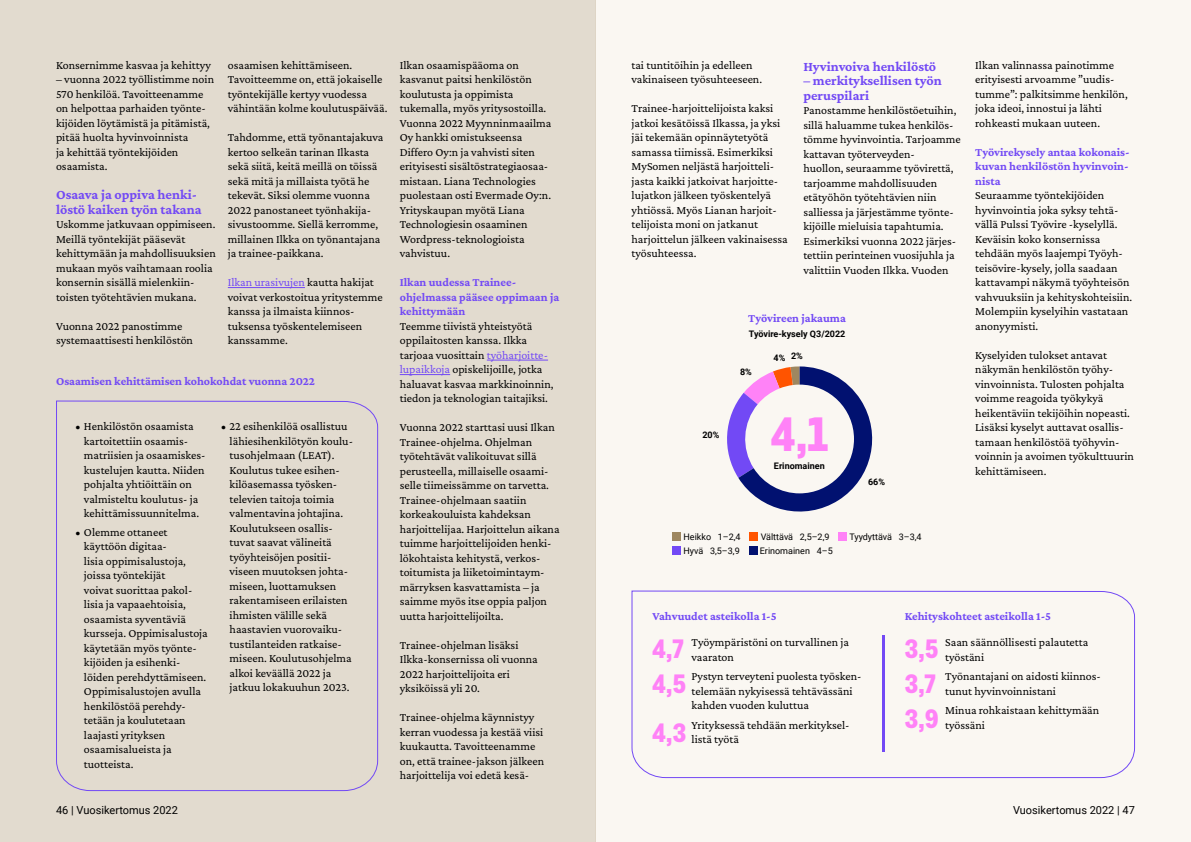
<style>
.page{position:relative;width:1191px;height:842px;background:#fff}
.page>*{position:absolute;margin:0;border:0;box-sizing:border-box;transform-origin:0 0}
._1__otsikko{font:700 48px "Grtsk Zetta";color:#ff82f7}
._1__otsikko-2{font:700 26.5px "Grtsk Zetta";color:#ff82f7}
.Otsikko_tekstissä{font:700 14px/14.5px "Crimson Pro";color:#7249f5}
.leipateksti{font:12px/14.5px "Crimson Pro";color:#000}
.leipateksti_pienet_v{font:12px/14.5px "Crimson Pro";color:#000}
.Otsikko_tekstissä-2{font:700 12px/14.5px "Crimson Pro";color:#7249f5}
.t1{font:11px "Roboto";color:#000}
.Taulukkoteksti{font:9px "Roboto";color:#000}
.Taulukkoteksti-2{font:700 9px "Roboto";color:#000}
.s1{color:#7249f5}
</style>
<div class="page">
<div style="left:595px;top:0;width:596px;height:842px;background:#faf7f2"></div>
<div style="left:0;top:0;width:595px;height:842px;background:#e2dbcf"></div>
<hr style="left:228px;top:287px;width:77px;height:1px;background:#7249f5">
<hr style="left:487px;top:360px;width:61px;height:1px;background:#7249f5">
<hr style="left:400px;top:374px;width:50px;height:1px;background:#7249f5">
<svg style="left:56px;top:400px;width:322px;height:391px"></svg>
<svg style="left:631px;top:590px;width:504px;height:188px"></svg>
<hr style="left:882px;top:635px;width:2px;height:117px;background:#7249f5">
<svg style="left:727px;top:366px;width:146px;height:146px"></svg>
<div style="left:749px;top:546px;width:9px;height:9px;background:#011170"></div>
<div style="left:672px;top:546px;width:9px;height:9px;background:#7249f5"></div>
<div style="left:838px;top:532px;width:9px;height:9px;background:#ff82f7"></div>
<div style="left:749px;top:532px;width:9px;height:9px;background:#ff5400"></div>
<div style="left:672px;top:532px;width:9px;height:9px;background:#9e8760"></div>
<p class="leipateksti" style="left:56px;top:58px;width:156px">Konsernimme kasvaa ja kehittyy</p>
<p class="leipateksti" style="left:56px;top:72px;width:160px">– vuonna 2022 työllistimme noin<br>570 henkilöä. Tavoitteenamme on helpottaa parhaiden työnte&shy;kijöiden löytämistä ja pitämistä, pitää huolta hyvinvoinnista<br>ja kehittää työntekijöiden osaamista.</p>
<p class="Otsikko_tekstissä" style="left:56px;top:187px;width:147px">Osaava ja oppiva henki&shy;löstö kaiken työn takana</p>
<p class="leipateksti" style="left:56px;top:217px;width:161px">Uskomme jatkuvaan oppimiseen.<br>Meillä työntekijät pääsevät kehittymään ja mahdollisuuksien mukaan myös vaihtamaan roolia konsernin sisällä mielenkiin&shy;toisten työtehtävien mukana.</p>
<p class="leipateksti" style="left:56px;top:319px;width:139px">Vuonna 2022 panostimme systemaattisesti henkilöstön</p>
<p class="leipateksti" style="left:228px;top:58px;width:161px">osaamisen kehittämiseen.<br>Tavoitteemme on, että jokaiselle työntekijälle kertyy vuodessa vähintään kolme koulutuspäivää.</p>
<p class="leipateksti" style="left:228px;top:130px;width:157px">Tahdomme, että työnantajakuva kertoo selkeän tarinan Ilkasta sekä siitä, keitä meillä on töissä sekä mitä ja millaista työtä he tekevät. Siksi olemme vuonna<br>2022 panostaneet työnhakija&shy;sivustoomme. Siellä kerromme, millainen Ilkka on työnantajana ja trainee-paikkana.</p>
<p class="leipateksti" style="left:228px;top:275px;width:156px"><span class="s1">Ilkan urasivujen</span> kautta hakijat voivat verkostoitua yritystemme kanssa ja ilmaista kiinnos&shy;tuksensa työskentelemiseen kanssamme.</p>
<p class="Otsikko_tekstissä-2" style="left:56px;top:374px;width:260px">Osaamisen kehittämisen kohokohdat vuonna 2022</p>
<p class="leipateksti" style="left:84px;top:419px;width:123px;text-indent:-9px">• Henkilöstön osaamista kartoitettiin osaamis&shy;matriisien ja osaamiskes&shy;kustelujen kautta. Niiden pohjalta yhtiöittäin on valmisteltu koulutus- ja kehittämissuunnitelma.</p>
<p class="leipateksti" style="left:84px;top:524px;width:125px;text-indent:-9px">• Olemme ottaneet käyttöön digitaa-<br>lisia oppimisalustoja, joissa työntekijät<br>voivat suorittaa pakol&shy;lisia ja vapaaehtoisia, osaamista syventäviä kursseja. Oppimisalustoja käytetään myös työnte&shy;kijöiden ja esihenki&shy;löiden perehdyttämiseen.<br>Oppimisalustojen avulla henkilöstöä perehdy&shy;tetään ja koulutetaan laajasti yrityksen osaamisalueista ja tuotteista.</p>
<p class="leipateksti" style="left:230px;top:419px;width:125px;text-indent:-9px">• 22 esihenkilöä osallistuu lähiesihenkilötyön koulu&shy;tusohjelmaan (LEAT).<br>Koulutus tukee esihen&shy;kilöasemassa työsken&shy;televien taitoja toimia valmentavina johtajina.<br>Koulutukseen osallis&shy;tuvat saavat välineitä työyhteisöjen positii&shy;viseen muutoksen johta&shy;miseen, luottamuksen rakentamiseen erilaisten ihmisten välille sekä haastavien vuorovaiku&shy;tustilanteiden ratkaise&shy;miseen. Koulutusohjelma alkoi keväällä 2022 ja jatkuu lokakuuhun 2023.</p>
<p class="leipateksti" style="left:400px;top:58px;width:153px">Ilkan osaamispääoma on kasvanut paitsi henkilöstön koulutusta ja oppimista tukemalla, myös yritysostoilla.<br>Vuonna 2022 Myynninmaailma<br>Oy hankki omistukseensa<br>Differo Oy:n ja vahvisti siten erityisesti sisältöstrategiaosaa&shy;mistaan. Liana Technologies puolestaan osti Evermade Oy:n.<br>Yrityskaupan myötä Liana<br>Technologiesin osaaminen<br>Wordpress-teknologioista vahvistuu.</p>
<p class="Otsikko_tekstissä-2" style="left:400px;top:275px;width:161px">Ilkan uudessa Trainee&shy;ohjelmassa pääsee oppimaan ja kehittymään</p>
<p class="leipateksti" style="left:400px;top:319px;width:155px">Teemme tiivistä yhteistyötä oppilaitosten kanssa. Ilkka tarjoaa vuosittain <span class="s1">työharjoitte&shy;lupaikkoja</span> opiskelijoille, jotka haluavat kasvaa markkinoinnin, tiedon ja teknologian taitajiksi.</p>
<p class="leipateksti" style="left:400px;top:420px;width:161px">Vuonna 2022 starttasi uusi Ilkan<br>Trainee-ohjelma. Ohjelman työtehtävät valikoituvat sillä perusteella, millaiselle osaami&shy;selle tiimeissämme on tarvetta.<br>Trainee-ohjelmaan saatiin korkeakouluista kahdeksan harjoittelijaa. Harjoittelun aikana tuimme harjoittelijoiden henki&shy;lökohtaista kehitystä, verkos&shy;toitumista ja liiketoimintaym&shy;märryksen kasvattamista – ja saimme myös itse oppia paljon uutta harjoittelijoilta.</p>
<p class="leipateksti" style="left:400px;top:638px;width:140px">Trainee-ohjelman lisäksi<br>Ilkka-konsernissa oli vuonna<br>2022 harjoittelijoita eri yksiköissä yli 20.</p>
<p class="leipateksti" style="left:400px;top:710px;width:146px">Trainee-ohjelma käynnistyy kerran vuodessa ja kestää viisi kuukautta. Tavoitteenamme on, että trainee-jakson jälkeen harjoittelija voi edetä kesä-</p>
<p class="leipateksti" style="left:631px;top:58px;width:132px">tai tuntitöihin ja edelleen vakinaiseen työsuhteeseen.</p>
<p class="leipateksti" style="left:631px;top:101px;width:158px">Trainee-harjoittelijoista kaksi jatkoi kesätöissä Ilkassa, ja yksi jäi tekemään opinnäytetyötä samassa tiimissä. Esimerkiksi<br>MySomen neljästä harjoitteli&shy;jasta kaikki jatkoivat harjoitte&shy;lujatkon jälkeen työskentelyä yhtiössä. Myös Lianan harjoit&shy;telijoista moni on jatkanut harjoittelun jälkeen vakinaisessa työsuhteessa.</p>
<p class="Otsikko_tekstissä" style="left:803px;top:59px;width:134px">Hyvinvoiva henkilöstö</p>
<p class="Otsikko_tekstissä" style="left:803px;top:73px;width:140px">– merkityksellisen työn peruspilari</p>
<p class="leipateksti" style="left:803px;top:103px;width:159px">Panostamme henkilöstöetuihin, sillä haluamme tukea henkilös&shy;tömme hyvinvointia. Tarjoamme kattavan työterveyden-<br>huollon, seuraamme työvirettä, tarjoamme mahdollisuuden etätyöhön työtehtävien niin salliessa ja järjestämme työnte&shy;kijöille mieluisia tapahtumia.<br>Esimerkiksi vuonna 2022 järjes&shy;tettiin perinteinen vuosijuhla ja valittiin Vuoden Ilkka. Vuoden</p>
<p class="Otsikko_tekstissä-2" style="left:748px;top:311px;width:99px">Työvireen jakauma</p>
<p class="Taulukkoteksti-2" style="left:749px;top:328px;width:98px">Työvire-kysely Q3/2022</p>
<p class="Taulukkoteksti-2" style="left:702px;top:428px;width:18px">20%</p>
<p class="Taulukkoteksti-2" style="left:740px;top:366px;width:13px">8%</p>
<p class="Taulukkoteksti-2" style="left:773px;top:352px;width:13px">4%</p>
<p class="Taulukkoteksti-2" style="left:791px;top:349px;width:13px">2%</p>
<p class="_1__otsikko" style="left:771px;top:404px;width:58px">4,1</p>
<p class="Taulukkoteksti-2" style="left:774px;top:460px;width:52px">Erinomainen</p>
<p class="Taulukkoteksti-2" style="left:868px;top:475px;width:18px">66%</p>
<p class="leipateksti" style="left:975px;top:58px;width:154px">Ilkan valinnassa painotimme erityisesti arvoamme ”uudis&shy;tumme”: palkitsimme henkilön, joka ideoi, innostui ja lähti rohkeasti mukaan uuteen.</p>
<p class="Otsikko_tekstissä-2" style="left:975px;top:145px;width:156px;text-align:justify">Työvirekysely antaa kokonais&shy;kuvan henkilöstön hyvinvoin&shy;nista</p>
<p class="leipateksti" style="left:975px;top:188px;width:158px">Seuraamme työntekijöiden hyvinvointia joka syksy tehtä&shy;vällä Pulssi Työvire -kyselyllä.<br>Keväisin koko konsernissa tehdään myös laajempi Työyh&shy;teisövire-kysely, jolla saadaan kattavampi näkymä työyhteisön vahvuuksiin ja kehityskohteisiin.<br>Molempiin kyselyihin vastataan anonyymisti.</p>
<p class="leipateksti" style="left:975px;top:348px;width:160px">Kyselyiden tulokset antavat näkymän henkilöstön työhy&shy;vinvoinnista. Tulosten pohjalta voimme reagoida työkykyä heikentäviin tekijöihin nopeasti.<br>Lisäksi kyselyt auttavat osallis&shy;tamaan henkilöstöä työhyvin&shy;voinnin ja avoimen työkulttuurin kehittämiseen.</p>
<p class="Taulukkoteksti" style="left:683px;top:531px;width:59px">Heikko 1–2,4</p>
<p class="Taulukkoteksti" style="left:760px;top:531px;width:70px">Välttävä 2,5–2,9</p>
<p class="Taulukkoteksti" style="left:849px;top:531px;width:74px">Tyydyttävä 3–3,4</p>
<p class="Taulukkoteksti" style="left:683px;top:545px;width:58px">Hyvä 3,5–3,9</p>
<p class="Taulukkoteksti" style="left:760px;top:545px;width:74px">Erinomainen 4–5</p>
<p class="Otsikko_tekstissä-2" style="left:652px;top:609px;width:126px">Vahvuudet asteikolla 1-5</p>
<p class="Otsikko_tekstissä-2" style="left:904px;top:609px;width:148px">Kehityskohteet asteikolla 1-5</p>
<p class="_1__otsikko-2" style="left:652px;top:633px;width:32px">4,7</p>
<p class="_1__otsikko-2" style="left:652px;top:667px;width:35px">4,5</p>
<p class="_1__otsikko-2" style="left:652px;top:716px;width:35px">4,3</p>
<p class="leipateksti_pienet_v" style="left:691px;top:635px;width:159px">Työympäristöni on turvallinen ja vaaraton</p>
<p class="leipateksti_pienet_v" style="left:691px;top:669px;width:171px">Pystyn terveyteni puolesta työsken&shy;telemään nykyisessä tehtävässäni kahden vuoden kuluttua</p>
<p class="leipateksti_pienet_v" style="left:691px;top:717px;width:159px">Yrityksessä tehdään merkityksel&shy;listä työtä</p>
<p class="leipateksti_pienet_v" style="left:945px;top:635px;width:145px">Saan säännöllisesti palautetta työstäni</p>
<p class="leipateksti_pienet_v" style="left:945px;top:669px;width:157px">Työnantajani on aidosti kiinnos&shy;tunut hyvinvoinnistani</p>
<p class="leipateksti_pienet_v" style="left:945px;top:703px;width:156px">Minua rohkaistaan kehittymään työssäni</p>
<p class="_1__otsikko-2" style="left:904px;top:633px;width:35px">3,5</p>
<p class="_1__otsikko-2" style="left:904px;top:667px;width:33px">3,7</p>
<p class="_1__otsikko-2" style="left:904px;top:702px;width:36px">3,9</p>
<p class="t1" style="left:56px;top:803px;width:123px">46 | Vuosikertomus 2022</p>
<p class="t1" style="left:1013px;top:803px;width:123px">Vuosikertomus 2022 | 47</p>
</div>
